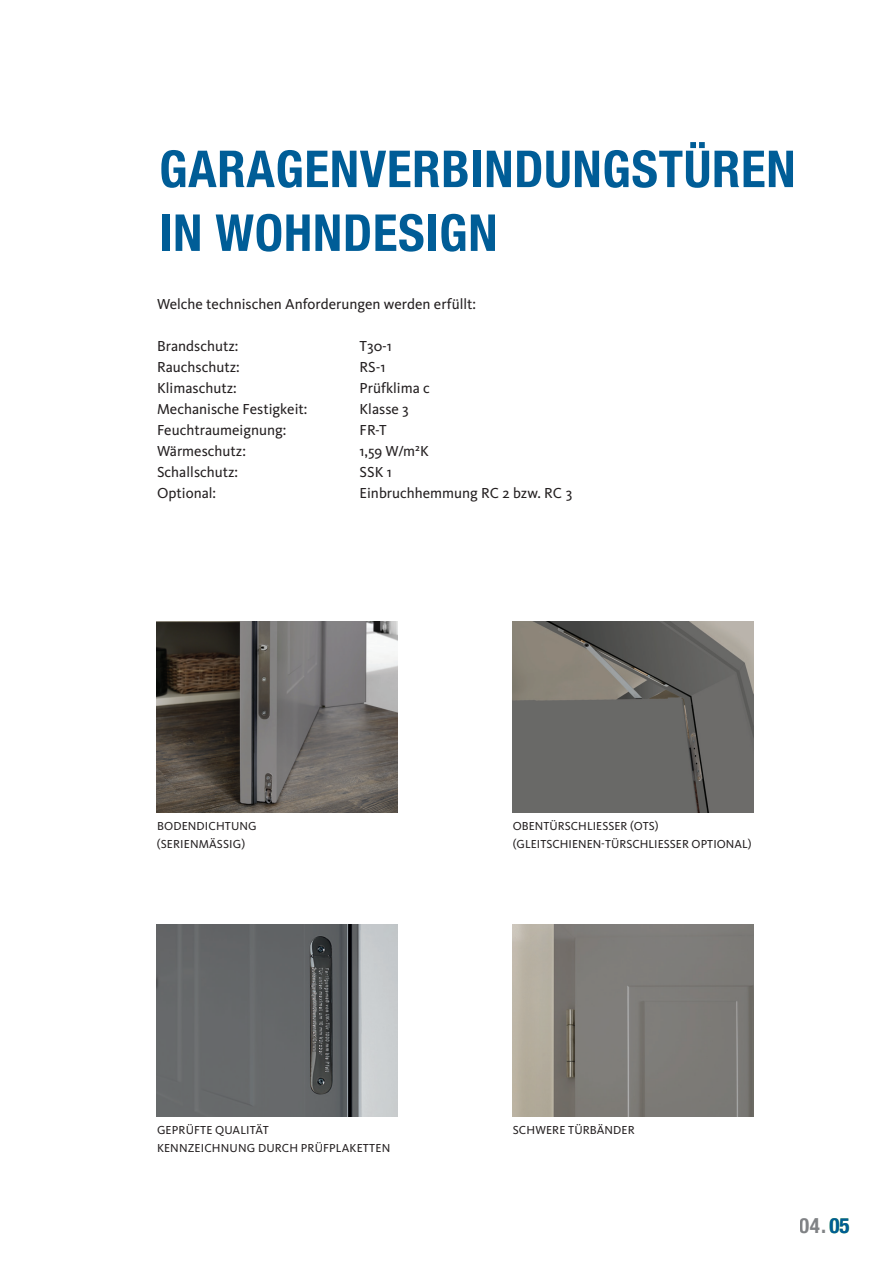
<style>
.page{position:relative;width:893px;height:1263px;background:#fff}
.page>*{position:absolute;margin:0;border:0;box-sizing:border-box;transform-origin:0 0}
.t1{font:700 condensed 51px/63.8px "Helvetica Neue";letter-spacing:.015em;color:#005d97}
.t2{font:700 condensed 21px "Helvetica Neue";color:#808285}
.t3{font:15px "Kievit OT";color:#231f20}
.t4{font:12px/18px "Kievit OT";letter-spacing:.01em;color:#231f20}
.s1{color:#71bf44}
</style>
<div class="page">
<img style="left:513px;top:925px;width:240px;height:191px">
<img style="left:157px;top:925px;width:240px;height:191px">
<img style="left:513px;top:621px;width:240px;height:192px">
<img style="left:157px;top:621px;width:240px;height:192px">
<h1 class="t1" style="left:159px;top:136px;width:638px">GARAGENVERBINDUNGSTÜREN<br>IN WOHNDESIGN</h1>
<p class="t3" style="left:157px;top:295px;width:321px">Welche technischen Anforderungen werden erfüllt:</p>
<p class="t3" style="left:157px;top:337px;width:83px">Brandschutz:</p>
<p class="t3" style="left:360px;top:337px;width:34px">T30-1</p>
<p class="t3" style="left:157px;top:358px;width:84px">Rauchschutz:</p>
<p class="t3" style="left:360px;top:358px;width:27px">RS-1</p>
<p class="t3" style="left:157px;top:379px;width:81px">Klimaschutz:</p>
<p class="t3" style="left:360px;top:379px;width:72px">Prüfklima c</p>
<p class="t3" style="left:157px;top:400px;width:152px">Mechanische Festigkeit:</p>
<p class="t3" style="left:360px;top:400px;width:51px">Klasse 3</p>
<p class="t3" style="left:157px;top:421px;width:131px">Feuchtraumeignung:</p>
<p class="t3" style="left:360px;top:421px;width:29px">FR-T</p>
<p class="t3" style="left:157px;top:442px;width:90px">Wärmeschutz:</p>
<p class="t3" style="left:360px;top:442px;width:71px">1,59 W/m²K</p>
<p class="t3" style="left:157px;top:463px;width:83px">Schallschutz:</p>
<p class="t3" style="left:360px;top:463px;width:34px">SSK 1</p>
<p class="t3" style="left:157px;top:484px;width:61px">Optional:</p>
<p class="t3" style="left:360px;top:484px;width:214px">Einbruchhemmung RC 2 bzw. RC 3</p>
<p class="t4" style="left:157px;top:817px;width:101px">BODENDICHTUNG (SERIENMÄSSIG)</p>
<p class="t4" style="left:513px;top:817px;width:240px">OBENTÜRSCHLIESSER (OTS) (GLEITSCHIENEN-TÜRSCHLIESSER OPTIONAL)</p>
<p class="t4" style="left:157px;top:1121px;width:113px">GEPRÜFTE QUALITÄT</p>
<p class="t4" style="left:513px;top:1121px;width:123px">SCHWERE TÜRBÄNDER</p>
<p class="t4" style="left:157px;top:1139px;width:235px">KENNZEICHNUNG DURCH PRÜFPLAKETTEN</p>
<h2 class="t2" style="left:800px;top:1213px;width:51px">04. <span class="s1">05</span></h2>
</div>
